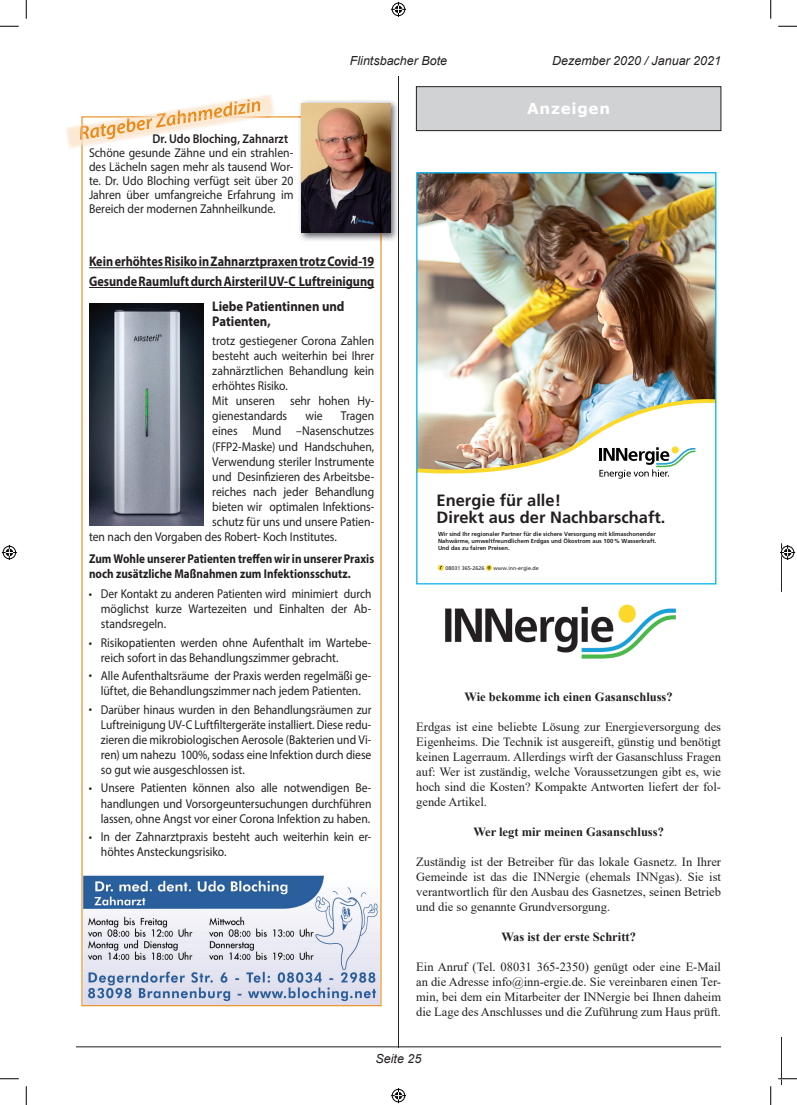
<style>
.page{position:relative;width:797px;height:1105px;background:#fff}
.page>*{position:absolute;margin:0;border:0;box-sizing:border-box;transform-origin:0 0}
.t1{font:700 16.38px/16.4px "Frutiger";color:#231f20}
.t2{font:700 15px "Verdana";letter-spacing:.05em;color:#fff}
.t3{font:700 14px/19.8px "Myriad Pro";color:#231f20;scale:.87 1}
.t4{font:700 14px/15.1px "Myriad Pro";color:#231f20;scale:.91 1}
.t5{font:12.75px/15.1px "Myriad Pro";letter-spacing:-.005em;color:#231f20;scale:.91 1}
.t6{font:12.75px/15.1px "Myriad Pro";letter-spacing:-.005em;color:#231f20;text-align:justify;scale:.89 1}
.t7{font:700 12.75px/15.1px "Myriad Pro";color:#231f20;scale:.87 1}
.t8{font:600 12.75px "Myriad Pro";color:#231f20;scale:.91 1}
.t9{font:12.5px/15px "Times New Roman";color:#231f20;text-align:justify}
.t10{font:700 12.5px "Times New Roman";color:#231f20}
.t11{font:italic 12.5px "Arial";color:#231f20}
.t12{font:700 5.88px/7px "Frutiger";color:#231f20}
.t13{font:5.38px "Frutiger";color:#231f20}
</style>
<div class="page">
<hr style="left:76px;top:1046px;width:645px;height:1px;background:#231f20">
<hr style="left:398px;top:76px;width:1px;height:971px;background:#231f20">
<div style="left:416px;top:87px;width:305px;height:44px;background:#d1d2d4"></div>
<div style="left:416px;top:86px;width:305px;height:45px;border:1px solid #231f20"></div>
<img style="left:418px;top:174px;width:296px;height:213px">
<img style="left:418px;top:387px;width:296px;height:92px">
<svg style="left:438px;top:565px;width:6px;height:6px"></svg>
<svg style="left:486px;top:565px;width:6px;height:6px"></svg>
<div style="left:416px;top:172px;width:300px;height:412px;border:1px solid #00aeef"></div>
<img style="left:445px;top:604px;width:231px;height:55px">
<svg style="left:81px;top:116px;width:300px;height:890px"></svg>
<img style="left:66px;top:95px;width:209px;height:55px">
<img style="left:81px;top:116px;width:194px;height:31px">
<img style="left:78px;top:97px;width:184px;height:47px">
<img style="left:81px;top:116px;width:172px;height:28px">
<hr style="left:89px;top:267px;width:285px;height:1px;background:#231f20">
<hr style="left:89px;top:287px;width:285px;height:1px;background:#231f20">
<img style="left:89px;top:303px;width:115px;height:222px">
<div style="left:293px;top:137px;width:86px;height:78px;background:#fff"></div>
<img style="left:84px;top:876px;width:296px;height:128px">
<img style="left:299px;top:100px;width:99px;height:142px">
<img style="left:297px;top:116px;width:84px;height:126px">
<img style="left:297px;top:137px;width:4px;height:78px">
<img style="left:301px;top:103px;width:89px;height:130px">
<svg style="left:0;top:25px;width:19px;height:2px"></svg>
<svg style="left:778px;top:25px;width:19px;height:2px"></svg>
<svg style="left:0;top:1078px;width:19px;height:1px"></svg>
<svg style="left:778px;top:1037px;width:19px;height:48px"></svg>
<svg style="left:25px;top:0;width:2px;height:19px"></svg>
<svg style="left:25px;top:1086px;width:2px;height:19px"></svg>
<svg style="left:770px;top:0;width:1px;height:19px"></svg>
<svg style="left:770px;top:1086px;width:1px;height:19px"></svg>
<svg style="left:391px;top:2px;width:15px;height:15px"></svg>
<svg style="left:391px;top:1088px;width:15px;height:15px"></svg>
<svg style="left:2px;top:545px;width:15px;height:15px"></svg>
<svg style="left:780px;top:544px;width:15px;height:47px"></svg>
<p class="t8" style="left:152px;top:131px;width:151px">Dr. Udo Bloching, Zahnarzt</p>
<p class="t5" style="left:89px;top:146px;width:226px;line-height:14px;text-align:justify">Schöne gesunde Zähne und ein strahlen&shy;des Lächeln sagen mehr als tausend Wor&shy;te. Dr. Udo Bloching verfügt seit über 20<br>Jahren über umfangreiche Erfahrung im Bereich der modernen Zahnheilkunde.</p>
<p class="t11" style="left:350px;top:53px;width:99px">Flintsbacher Bote</p>
<p class="t11" style="left:552px;top:53px;width:170px">Dezember 2020 / Januar 2021</p>
<p class="t2" style="left:527px;top:98px;width:84px">Anzeigen</p>
<p class="t3" style="left:89px;top:251px;width:329px">Kein erhöhtes Risiko in Zahnarztpraxen trotz Covid-19<br>Gesunde Raumluft durch Airsteril UV-C Luftreinigung</p>
<p class="t4" style="left:212px;top:298px;width:147px">Liebe Patientinnen und<br>Patienten,</p>
<p class="t5" style="left:212px;top:333px;width:179px">trotz gestiegener Corona Zahlen besteht auch weiterhin bei Ihrer zahnärztlichen Behandlung kein erhöhtes Risiko.<br>Mit unseren sehr hohen Hy&shy;gienestandards</p>
<p class="t5" style="left:305px;top:408px;width:20px">wie</p>
<p class="t5" style="left:341px;top:408px;width:38px">Tragen</p>
<p class="t5" style="left:212px;top:423px;width:179px">eines Mund –Nasenschutzes</p>
<p class="t5" style="left:212px;top:438px;width:179px">(FFP2-Maske) und Handschuhen,</p>
<p class="t5" style="left:212px;top:454px;width:179px">Verwendung steriler Instrumente</p>
<p class="t5" style="left:212px;top:469px;width:179px">und Desinfizieren des Arbeitsbe-</p>
<p class="t5" style="left:212px;top:484px;width:179px">reiches nach jeder Behandlung</p>
<p class="t5" style="left:212px;top:499px;width:179px">bieten wir optimalen Infektions-</p>
<p class="t5" style="left:212px;top:514px;width:179px">schutz für uns und unsere Patien-</p>
<p class="t5" style="left:89px;top:529px;width:274px">ten nach den Vorgaben des Robert- Koch Institutes.</p>
<p class="t7" style="left:89px;top:551px;width:329px">Zum Wohle unserer Patienten treffen wir in unserer Praxis noch zusätzliche Maßnahmen zum Infektionsschutz.</p>
<p class="t5" style="left:89px;top:586px;width:5px">•</p>
<p class="t5" style="left:89px;top:635px;width:5px">•</p>
<p class="t5" style="left:89px;top:667px;width:5px">•</p>
<p class="t5" style="left:89px;top:701px;width:5px">•</p>
<p class="t5" style="left:89px;top:780px;width:5px">•</p>
<p class="t5" style="left:89px;top:829px;width:5px">•</p>
<p class="t6" style="left:101px;top:586px;width:305px">Der Kontakt zu anderen Patienten wird minimiert durch möglichst kurze Wartezeiten und Einhalten der Ab&shy;standsregeln.</p>
<p class="t5" style="left:101px;top:634px;width:299px">Risikopatienten werden ohne Aufenthalt im Wartebe&shy;reich sofort in das Behandlungszimmer gebracht.</p>
<p class="t5" style="left:101px;top:668px;width:299px">Alle Aufenthaltsräume der Praxis werden regelmäßi ge&shy;lüftet, die Behandlungszimmer nach jedem Patienten.</p>
<p class="t6" style="left:101px;top:701px;width:305px">Darüber hinaus wurden in den Behandlungsräumen zur Luftreinigung UV-C Luftfiltergeräte installiert. Diese redu&shy;zieren die mikrobiologischen Aerosole (Bakterien und Vi&shy;ren) um nahezu 100%, sodass eine Infektion durch diese so gut wie ausgeschlossen ist.</p>
<p class="t5" style="left:101px;top:780px;width:299px;text-align:justify">Unsere Patienten können also alle notwendigen Be&shy;handlungen und Vorsorgeuntersuchungen durchführen lassen, ohne Angst vor einer Corona Infektion zu haben.</p>
<p class="t5" style="left:101px;top:829px;width:299px">In der Zahnarztpraxis besteht auch weiterhin kein er&shy;höhtes Ansteckungsrisiko.</p>
<p class="t1" style="left:436px;top:492px;width:230px">Energie für alle!<br>Direkt aus der Nachbarschaft.</p>
<p class="t12" style="left:438px;top:530px;width:220px">Wir sind Ihr regionaler Partner für die sichere Versorgung mit klimaschonender<br>Nahwärme, umweltfreundlichem Erdgas und Ökostrom aus 100 % Wasserkraft.<br>Und das zu fairen Preisen.</p>
<p class="t13" style="left:445px;top:565px;width:41px">08031 365-2626</p>
<p class="t13" style="left:493px;top:565px;width:47px">www.inn-ergie.de</p>
<p class="t10" style="left:464px;top:688px;width:210px">Wie bekomme ich einen Gasanschluss?</p>
<p class="t9" style="left:416px;top:719px;width:306px">Erdgas ist eine beliebte Lösung zur Energieversorgung des Eigenheims. Die Technik ist ausgereift, günstig und benötigt keinen Lagerraum. Allerdings wirft der Gasanschluss Fragen auf: Wer ist zuständig, welche Voraussetzungen gibt es, wie hoch sind die Kosten? Kompakte Antworten liefert der fol&shy;gende Artikel.</p>
<p class="t10" style="left:473px;top:823px;width:192px">Wer legt mir meinen Gasanschluss?</p>
<p class="t9" style="left:416px;top:854px;width:306px">Zuständig ist der Betreiber für das lokale Gasnetz. In Ihrer Gemeinde ist das die INNergie (ehemals INNgas). Sie ist verantwortlich für den Ausbau des Gasnetzes, seinen Betrieb und die so genannte Grundversorgung.</p>
<p class="t10" style="left:501px;top:928px;width:136px">Was ist der erste Schritt?</p>
<p class="t9" style="left:416px;top:959px;width:306px">Ein Anruf (Tel. 08031 365-2350) genügt oder eine E-Mail an die Adresse info@inn-ergie.de. Sie vereinbaren einen Ter&shy;min, bei dem ein Mitarbeiter der INNergie bei Ihnen daheim die Lage des Anschlusses und die Zuführung zum Haus prüft.</p>
<p class="t11" style="left:375px;top:1050px;width:47px">Seite 25</p>
</div>
